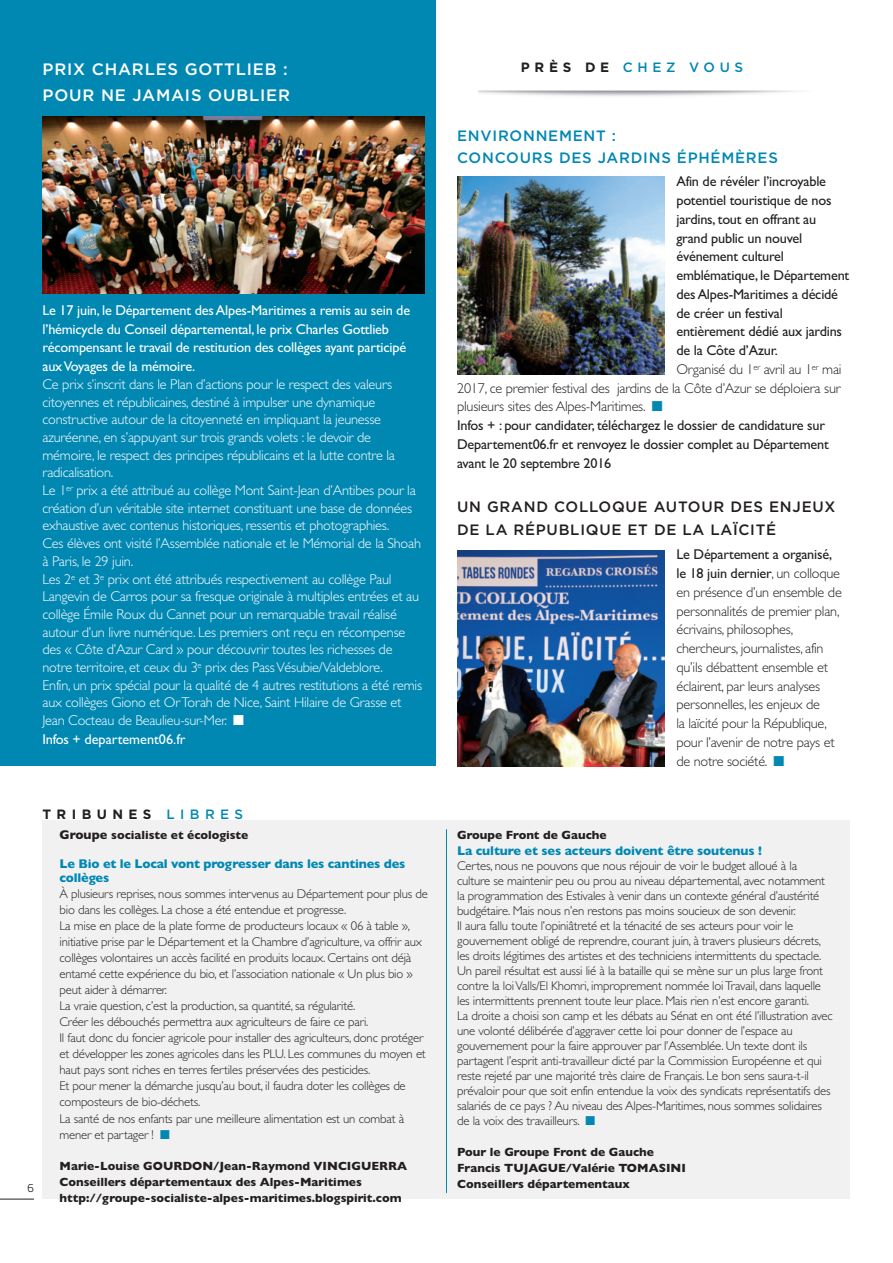
<style>
.page{position:relative;width:893px;height:1263px;background:#fff}
.page>*{position:absolute;margin:0;border:0;box-sizing:border-box;transform-origin:0 0}
.t1{font:500 16.5px/26.2px "Gotham";letter-spacing:.05em;color:#fff}
.t2{font:500 15px/22.5px "Gotham";letter-spacing:.05em;color:#231f20}
.t3{font:500 15px/22.5px "Gotham";letter-spacing:.05em;color:#0088b3}
.t4{font:300 14.25px/17.7px "Gill Sans";letter-spacing:-.015em;color:#fff}
.t5{font:300 14.25px/18.8px "Gill Sans";letter-spacing:-.015em;color:#231f20}
.t6{font:14.25px "Gill Sans";letter-spacing:-.015em;color:#231f20}
.t7{font:14.25px/18.8px "Gill Sans";letter-spacing:-.015em;color:#fff}
.t8{font:500 13.5px "Gotham";letter-spacing:.35em;color:#0088b3}
.t9{font:700 13.5px "Gotham";letter-spacing:.4em;color:#231f20}
.t10{font:300 12.75px/15px "Gill Sans";letter-spacing:-.015em;color:#231f20}
.t11{font:700 12.75px/13.5px "Gill Sans";letter-spacing:-.015em;color:#0088b3}
.t12{font:700 12px/15.8px "Gill Sans";color:#231f20}
.t13{font:12px "Titillium Text 25 L 250 wt";color:#231f20}
.s1{font-weight:500;color:#0088b3}
.s2{font-size:12.75px}
.s3{color:#0088b3}
.s4{font-weight:700;color:#231f20}
.s5{font-weight:400}
</style>
<div class="page">
<hr style="left:0;top:1198px;width:34px;height:1px;background:#231f20">
<div style="left:43px;top:820px;width:807px;height:379px;background:#f2f1f1"></div>
<hr style="left:446px;top:829px;width:1px;height:364px;background:#0088b3">
<div style="left:0;top:0;width:436px;height:766px;background:#0088b3"></div>
<img style="left:43px;top:116px;width:382px;height:177px">
<img style="left:457px;top:177px;width:207px;height:197px">
<img style="left:457px;top:551px;width:207px;height:215px">
<p class="t1" style="left:43px;top:57px;width:249px">PRIX CHARLES GOTTLIEB :<br>POUR NE JAMAIS OUBLIER</p>
<p class="t7" style="left:43px;top:302px;width:369px">Le 17 juin, le Département des Alpes-Maritimes a remis au sein de l’hémicycle du Conseil départemental, le prix Charles Gottlieb récompensant le travail de restitution des collèges ayant participé aux Voyages de la mémoire.</p>
<p class="t4" style="left:43px;top:377px;width:381px">Ce prix s’inscrit dans le Plan d’actions pour le respect des valeurs citoyennes et républicaines, destiné à impulser une dynamique constructive autour de la citoyenneté en impliquant la jeunesse azuréenne, en s’appuyant sur trois grands volets : le devoir de mémoire, le respect des principes républicains et la lutte contre la radicalisation.<br>Le 1<sup>er</sup> prix a été attribué au collège Mont Saint-Jean d’Antibes pour la création d’un véritable site internet constituant une base de données exhaustive avec contenus historiques, ressentis et photographies.<br>Ces élèves ont visité l’Assemblée nationale et le Mémorial de la Shoah à Paris, le 29 juin.<br>Les 2<sup>e</sup> et 3<sup>e</sup> prix ont été attribués respectivement au collège Paul Langevin de Carros pour sa fresque originale à multiples entrées et au collège Émile Roux du Cannet pour un remarquable travail réalisé autour d’un livre numérique. Les premiers ont reçu en récompense des « Côte d’Azur Card » pour découvrir toutes les richesses de notre territoire, et ceux du 3<sup>e</sup> prix des Pass Vésubie/Valdeblore.<br>Enfin, un prix spécial pour la qualité de 4 autres restitutions a été remis aux collèges Giono et Or Torah de Nice, Saint Hilaire de Grasse et Jean Cocteau de Beaulieu-sur-Mer. ■</p>
<p class="t7" style="left:43px;top:732px;width:145px">Infos + departement06.fr</p>
<p class="t13" style="left:28px;top:1179px;width:8px">6</p>
<p class="t9" style="left:43px;top:809px;width:202px">TRIBUNES <span class="s1">LIBRES</span></p>
<p class="t12" style="left:60px;top:828px;width:190px"><span class="s2">Groupe</span> socialiste et écologiste</p>
<p class="t11" style="left:60px;top:859px;width:347px">Le Bio et le Local vont progresser dans les cantines des collèges</p>
<p class="t10" style="left:60px;top:887px;width:370px;line-height:16px">À plusieurs reprises, nous sommes intervenus au Département pour plus de bio dans les collèges. La chose a été entendue et progresse.<br>La mise en place de la plate forme de producteurs locaux « 06 à table », initiative prise par le Département et la Chambre d’agriculture, va offrir aux collèges volontaires un accès facilité en produits locaux. Certains ont déjà entamé cette expérience du bio, et l’association nationale « Un plus bio » peut aider à démarrer.<br>La vraie question, c’est la production, sa quantité, sa régularité.<br>Créer les débouchés permettra aux agriculteurs de faire ce pari.<br>Il faut donc du foncier agricole pour installer des agriculteurs, donc protéger et développer les zones agricoles dans les PLU. Les communes du moyen et haut pays sont riches en terres fertiles préservées des pesticides.<br>Et pour mener la démarche jusqu’au bout, il faudra doter les collèges de composteurs de bio-déchets.<br>La santé de nos enfants par une meilleure alimentation est un combat à mener et partager ! <span class="s3">■</span></p>
<p class="t12" style="left:60px;top:1159px;width:349px">Marie-Louise GOURDON/Jean-Raymond VINCIGUERRA<br>Conseillers départementaux des Alpes-Maritimes http://groupe-socialiste-alpes-maritimes.blogspirit.com</p>
<p class="t8" style="left:521px;top:63px;width:224px"><span class="s4">PRÈS DE</span> CHEZ VOUS</p>
<p class="t3" style="left:457px;top:125px;width:322px">ENVIRONNEMENT :<br>CONCOURS DES JARDINS ÉPHÉMÈRES</p>
<p class="t6" style="left:676px;top:177px;width:151px">Afin de révéler l’incroyable</p>
<p class="t6" style="left:676px;top:195px;width:157px">potentiel touristique de nos</p>
<p class="t6" style="left:676px;top:214px;width:141px">jardins, tout en offrant au</p>
<p class="t6" style="left:676px;top:233px;width:127px">grand public un nouvel</p>
<p class="t6" style="left:676px;top:252px;width:109px">événement culturel</p>
<p class="t6" style="left:676px;top:270px;width:174px">emblématique, le Département</p>
<p class="t6" style="left:676px;top:289px;width:163px">des Alpes-Maritimes a décidé</p>
<p class="t6" style="left:676px;top:308px;width:108px">de créer un festival</p>
<p class="t6" style="left:676px;top:327px;width:167px">entièrement dédié aux jardins</p>
<p class="t6" style="left:676px;top:345px;width:103px">de la Côte d’Azur.</p>
<p class="t5" style="left:676px;top:361px;width:167px">Organisé du 1<sup>er</sup> avril au 1<sup>er</sup> mai</p>
<p class="t5" style="left:457px;top:380px;width:385px">2017, ce premier festival des jardins de la Côte d’Azur se déploiera sur</p>
<p class="t5" style="left:457px;top:399px;width:207px">plusieurs sites des Alpes-Maritimes. <span class="s3">■</span></p>
<p class="t6" style="left:457px;top:420px;width:369px">Infos + : pour candidater, téléchargez le dossier de candidature sur</p>
<p class="t6" style="left:457px;top:439px;width:373px">Departement06.fr et renvoyez le dossier complet au Département</p>
<p class="t6" style="left:457px;top:458px;width:156px">avant le 20 septembre 2016</p>
<p class="t2" style="left:457px;top:497px;width:380px">UN GRAND COLLOQUE AUTOUR DES ENJEUX<br>DE LA RÉPUBLIQUE ET DE LA LAÏCITÉ</p>
<p class="t5" style="left:676px;top:547px;width:167px"><span class="s5">Le Département a organisé, le 18 juin dernier</span>, un colloque en présence d’un ensemble de personnalités de premier plan, écrivains, philosophes, chercheurs, journalistes, afin qu’ils débattent ensemble et éclairent, par leurs analyses personnelles, les enjeux de<br>la laïcité pour la République, pour l’avenir de notre pays et de notre société. <span class="s3">■</span></p>
<p class="t12" style="left:457px;top:828px;width:151px">Groupe Front de Gauche</p>
<p class="t11" style="left:457px;top:845px;width:306px">La culture et ses acteurs doivent être soutenus !</p>
<p class="t10" style="left:457px;top:859px;width:377px">Certes, nous ne pouvons que nous réjouir de voir le budget alloué à la culture se maintenir peu ou prou au niveau départemental, avec notamment la programmation des Estivales à venir dans un contexte général d’austérité budgétaire. Mais nous n’en restons pas moins soucieux de son devenir.<br>Il aura fallu toute l’opiniâtreté et la ténacité de ses acteurs pour voir le gouvernement obligé de reprendre, courant juin, à travers plusieurs décrets, les droits légitimes des artistes et des techniciens intermittents du spectacle.<br>Un pareil résultat est aussi lié à la bataille qui se mène sur un plus large front contre la loi Valls/El Khomri, improprement nommée loi Travail, dans laquelle les intermittents prennent toute leur place. Mais rien n’est encore garanti.<br>La droite a choisi son camp et les débats au Sénat en ont été l’illustration avec une volonté délibérée d’aggraver cette loi pour donner de l’espace au gouvernement pour la faire approuver par l’Assemblée. Un texte dont ils partagent l’esprit anti-travailleur dicté par la Commission Européenne et qui reste rejeté par une majorité très claire de Français. Le bon sens saura-t-il prévaloir pour que soit enfin entendue la voix des syndicats représentatifs des salariés de ce pays ? Au niveau des Alpes-Maritimes, nous sommes solidaires de la voix des travailleurs. <span class="s3">■</span></p>
<p class="t12" style="left:457px;top:1146px;width:230px">Pour le Groupe Front de Gauche<br>Francis TUJAGUE/Valérie TOMASINI<br>Conseillers départementaux</p>
</div>
